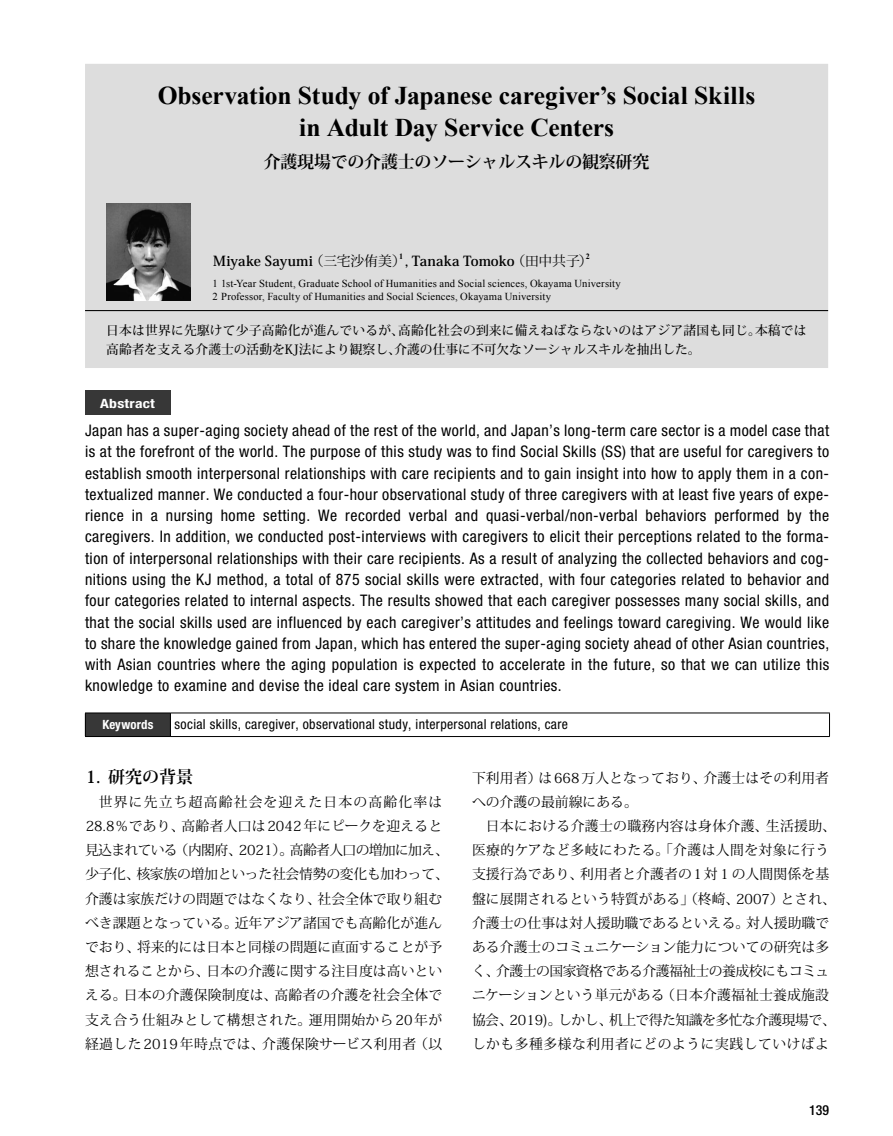
<style>
.page{position:relative;width:893px;height:1136px;background:#fff}
.page>*{position:absolute;margin:0;border:0;box-sizing:border-box;transform-origin:0 0}
.t1{font:700 25.5px/32px "Times New Roman";letter-spacing:-.005em;color:#000;text-align:center}
.t2{font:700 16.95px "Koz Min Pro";letter-spacing:-.015em;color:#000}
.t3{font:condensed 15.9px/21.3px "Helvetica Neue LT Std";letter-spacing:.03em;color:#000;text-align:justify}
.t4{font:13.8px/24.2px "Koz Min Pro";letter-spacing:.005em;color:#000}
.t5{font:condensed 13.8px "Helvetica Neue LT Std";letter-spacing:.025em;color:#000}
.t6{font:700 13.8px "Koz Min Pro";letter-spacing:.01em;color:#000}
.t7{font:500 condensed 13.8px "Helvetica Neue LT Std";color:#000}
.t8{font:500 12.75px/19.2px "Koz Min Pro";letter-spacing:.015em;color:#000}
.t9{font:700 condensed 12.75px "Helvetica Neue LT Std";letter-spacing:.015em;color:#fff;scale:1.23 1}
.t10{font:700 condensed 12.75px "Helvetica Neue LT Std";letter-spacing:.015em;color:#fff}
.t11{font:10.65px/13.4px "Times New Roman";letter-spacing:.015em;color:#000}
.t12{font:700 8.1px "Times New Roman";color:#000}
.s1{font-weight:400}
</style>
<div class="page">
<div style="left:85px;top:390px;width:85px;height:25px;background:#373737"></div>
<div style="left:85px;top:713px;width:85px;height:23px;background:#373737"></div>
<hr style="left:85px;top:712px;width:85px;height:1px;background:#000">
<svg style="left:85px;top:713px;width:1px;height:23px"></svg>
<hr style="left:170px;top:712px;width:660px;height:1px;background:#000">
<svg style="left:170px;top:713px;width:1px;height:23px"></svg>
<svg style="left:829px;top:713px;width:1px;height:23px"></svg>
<hr style="left:85px;top:736px;width:85px;height:1px;background:#000">
<hr style="left:170px;top:736px;width:660px;height:1px;background:#000">
<div style="left:85px;top:64px;width:743px;height:304px;background:#ddd"></div>
<hr style="left:85px;top:310px;width:743px;height:1px;background:#000">
<img style="left:106px;top:204px;width:85px;height:97px">
<h1 class="t1" style="left:158px;top:79px;width:599px">Observation Study of Japanese caregiver’s Social Skills in Adult Day Service Centers</h1>
<p class="t2" style="left:264px;top:149px;width:387px">介護現場での介護士のソーシャルスキルの観察研究</p>
<p class="t12" style="left:399px;top:251px;width:6px">1</p>
<p class="t12" style="left:586px;top:251px;width:6px">2</p>
<p class="t11" style="left:213px;top:276px;width:410px">1 1st-Year Student, Graduate School of Humanities and Social sciences, Okayama University<br>2 Professor, Faculty of Humanities and Social Sciences, Okayama University</p>
<p class="t8" style="left:106px;top:320px;width:702px">日本は世界に先駆けて少子高齢化が進んでいるが、高齢化社会の到来に備えねばならないのはアジア諸国も同じ。本稿では高齢者を支える介護士の活動をKJ法により観察し、介護の仕事に不可欠なソーシャルスキルを抽出した。</p>
<p class="t6" style="left:213px;top:251px;width:381px">Miyake Sayumi<span class="s1">（三宅沙侑美）</span>, Tanaka Tomoko<span class="s1">（田中共子）</span></p>
<p class="t9" style="left:100px;top:396px;width:46px">Abstract</p>
<p class="t3" style="left:85px;top:419px;width:746px">Japan has a super-aging society ahead of the rest of the world, and Japan’s long-term care sector is a model case that is at the forefront of the world. The purpose of this study was to find Social Skills (SS) that are useful for caregivers to establish smooth interpersonal relationships with care recipients and to gain insight into how to apply them in a con&shy;textualized manner. We conducted a four-hour observational study of three caregivers with at least five years of expe&shy;rience in a nursing home setting. We recorded verbal and quasi-verbal/non-verbal behaviors performed by the caregivers. In addition, we conducted post-interviews with caregivers to elicit their perceptions related to the forma&shy;tion of interpersonal relationships with their care recipients. As a result of analyzing the collected behaviors and cog&shy;nitions using the KJ method, a total of 875 social skills were extracted, with four categories related to behavior and four categories related to internal aspects. The results showed that each caregiver possesses many social skills, and that the social skills used are influenced by each caregiver’s attitudes and feelings toward caregiving. We would like to share the knowledge gained from Japan, which has entered the super-aging society ahead of other Asian countries, with Asian countries where the aging population is expected to accelerate in the future, so that we can utilize this knowledge to examine and devise the ideal care system in Asian countries.</p>
<p class="t10" style="left:102px;top:716px;width:53px">Keywords</p>
<p class="t5" style="left:175px;top:716px;width:395px">social skills, caregiver, observational study, interpersonal relations, care</p>
<p class="t2" style="left:86px;top:764px;width:109px">1. 研究の背景</p>
<p class="t4" style="left:85px;top:789px;width:366px">　世界に先立ち超高齢社会を迎えた日本の高齢化率は<br>28.8％であり、高齢者人口は2042年にピークを迎えると見込まれている（内閣府、2021）。高齢者人口の増加に加え、少子化、核家族の増加といった社会情勢の変化も加わって、介護は家族だけの問題ではなくなり、社会全体で取り組むべき課題となっている。近年アジア諸国でも高齢化が進んでおり、将来的には日本と同様の問題に直面することが予想されることから、日本の介護に関する注目度は高いといえる。日本の介護保険制度は、高齢者の介護を社会全体で支え合う仕組みとして構想された。運用開始から20年が経過した2019年時点では、介護保険サービス利用者（以</p>
<p class="t4" style="left:472px;top:764px;width:366px">下利用者）は668万人となっており、介護士はその利用者への介護の最前線にある。<br>　日本における介護士の職務内容は身体介護、生活援助、医療的ケアなど多岐にわたる。「介護は人間を対象に行う支援行為であり、利用者と介護者の1対１の人間関係を基盤に展開されるという特質がある」（柊崎、2007）とされ、介護士の仕事は対人援助職であるといえる。対人援助職である介護士のコミュニケーション能力についての研究は多く、介護士の国家資格である介護福祉士の養成校にもコミュニケーションという単元がある（日本介護福祉士養成施設協会、2019)。しかし、机上で得た知識を多忙な介護現場で、しかも多種多様な利用者にどのように実践していけばよ</p>
<p class="t7" style="left:809px;top:1101px;width:21px">139</p>
</div>
